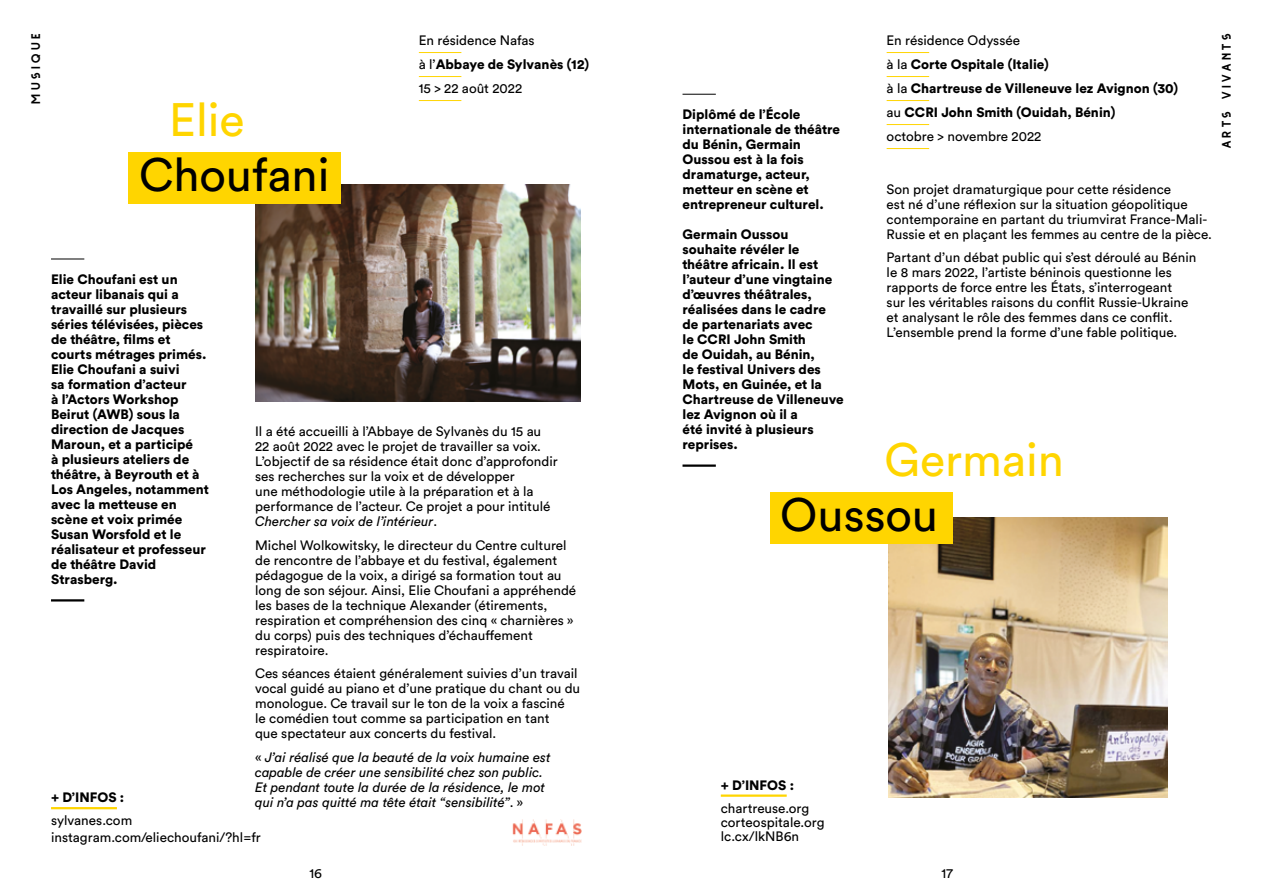
<style>
.page{position:relative;width:1263px;height:893px;background:#fff}
.page>*{position:absolute;margin:0;border:0;box-sizing:border-box;transform-origin:0 0}
.t1{font:46.35px "Circular Std";color:#000}
.t2{font:46.35px "Circular Std";color:#ffd500}
.t3{font:13.5px/15px "Circular Std";color:#000}
.t4{font:900 13.5px/15px "Circular Std";color:#000}
.t5{font:italic 13.5px/15px "Circular Std";color:#000}
.t6{font:13.5px "Grotesk";letter-spacing:-.04em;color:#000}
.s1{font-weight:900}
.s2{font-style:italic}
.s3{font-style:normal}
.s4{font-weight:400}
</style>
<div class="page">
<hr style="left:51px;top:259px;width:33px;height:1px;background:#000">
<hr style="left:51px;top:599px;width:33px;height:2px;background:#000">
<hr style="left:51px;top:807px;width:66px;height:2px;background:#ffd500">
<hr style="left:419px;top:52px;width:42px;height:1px;background:#ffd500">
<hr style="left:419px;top:76px;width:42px;height:1px;background:#ffd500">
<hr style="left:419px;top:100px;width:42px;height:1px;background:#ffd500">
<img style="left:255px;top:184px;width:325px;height:217px">
<div style="left:129px;top:152px;width:212px;height:51px;background:#ffd500"></div>
<hr style="left:682px;top:94px;width:34px;height:1px;background:#000">
<hr style="left:682px;top:464px;width:34px;height:3px;background:#000">
<hr style="left:721px;top:794px;width:66px;height:3px;background:#ffd500">
<hr style="left:887px;top:52px;width:42px;height:1px;background:#ffd500">
<hr style="left:887px;top:76px;width:42px;height:1px;background:#ffd500">
<hr style="left:887px;top:100px;width:42px;height:1px;background:#ffd500">
<hr style="left:887px;top:124px;width:42px;height:1px;background:#ffd500">
<hr style="left:887px;top:148px;width:42px;height:1px;background:#ffd500">
<img style="left:888px;top:518px;width:279px;height:279px">
<div style="left:770px;top:492px;width:182px;height:51px;background:#ffd500"></div>
<img style="left:512px;top:819px;width:70px;height:27px">
<p class="t6" style="left:30px;top:106px;width:76px;rotate:-90deg">musique</p>
<h1 class="t2" style="left:169px;top:91px;width:77px">Elie</h1>
<h1 class="t1" style="left:139px;top:147px;width:192px">Choufani</h1>
<p class="t3" style="left:419px;top:28px;width:172px;line-height:24px">En résidence Nafas<br>à l’<span class="s1">Abbaye de Sylvanès (12)<br></span>15 &gt; 22 août 2022</p>
<p class="t4" style="left:51px;top:272px;width:159px">Elie Choufani est un acteur libanais qui a travaillé sur plusieurs séries télévisées, pièces de théâtre, films et courts métrages primés.<br>Elie Choufani a suivi<br>sa formation d’acteur<br>à l’Actors Workshop<br>Beirut (AWB) sous la direction de Jacques<br>Maroun, et a participé<br>à plusieurs ateliers de théâtre, à Beyrouth et à<br>Los Angeles, notamment avec la metteuse en scène et voix primée<br>Susan Worsfold et le réalisateur et professeur de théâtre David<br>Strasberg.</p>
<p class="t3" style="left:255px;top:424px;width:304px">Il a été accueilli à l’Abbaye de Sylvanès du 15 au 22 août 2022 avec le projet de travailler sa voix.<br>L’objectif de sa résidence était donc d’approfondir ses recherches sur la voix et de développer<br>une méthodologie utile à la préparation et à la performance de l’acteur. Ce projet a pour intitulé <span class="s2">Chercher sa voix de l’intérieur</span>.</p>
<p class="t3" style="left:255px;top:537px;width:323px">Michel Wolkowitsky, le directeur du Centre culturel de rencontre de l’abbaye et du festival, également pédagogue de la voix, a dirigé sa formation tout au long de son séjour. Ainsi, Elie Choufani a appréhendé les bases de la technique Alexander (étirements, respiration et compréhension des cinq « charnières » du corps) puis des techniques d’échauffement respiratoire.</p>
<p class="t3" style="left:255px;top:666px;width:327px">Ces séances étaient généralement suivies d’un travail vocal guidé au piano et d’une pratique du chant ou du monologue. Ce travail sur le ton de la voix a fasciné<br>le comédien tout comme sa participation en tant<br>que spectateur aux concerts du festival.</p>
<p class="t5" style="left:255px;top:749px;width:297px"><span class="s3">«</span> J’ai réalisé que la beauté de la voix humaine est capable de créer une sensibilité chez son public.<br>Et pendant toute la durée de la résidence, le mot qui n’a pas quitté ma tête était “sensibilité”<span class="s3">. »</span></p>
<p class="t4" style="left:51px;top:790px;width:75px">+ D’INFOS :</p>
<p class="t3" style="left:51px;top:812px;width:211px;line-height:16.5px">sylvanes.com instagram.com/eliechoufani/?hl=fr</p>
<p class="t4" style="left:682px;top:107px;width:159px">Diplômé de l’École internationale de théâtre du Bénin, Germain<br>Oussou est à la fois dramaturge, acteur, metteur en scène et entrepreneur culturel.</p>
<p class="t4" style="left:682px;top:227px;width:163px">Germain Oussou souhaite révéler le théâtre africain. Il est l’auteur d’une vingtaine d’œuvres théâtrales, réalisées dans le cadre de partenariats avec<br>le CCRI John Smith<br>de Ouidah, au Bénin,<br>le festival Univers des<br>Mots, en Guinée, et la<br>Chartreuse de Villeneuve lez Avignon où il a<br>été invité à plusieurs reprises.</p>
<p class="t4" style="left:887px;top:28px;width:293px;line-height:24px"><span class="s4">En résidence Odyssée<br>à la</span> Corte Ospitale (Italie)<br><span class="s4">à la</span> Chartreuse de Villeneuve lez Avignon (30) <span class="s4">au</span> CCRI John Smith (Ouidah, Bénin)<br><span class="s4">octobre &gt; novembre 2022</span></p>
<p class="t3" style="left:887px;top:181px;width:327px">Son projet dramaturgique pour cette résidence<br>est né d’une réflexion sur la situation géopolitique contemporaine en partant du triumvirat France-Mali-Russie et en plaçant les femmes au centre de la pièce.</p>
<p class="t3" style="left:887px;top:250px;width:311px">Partant d’un débat public qui s’est déroulé au Bénin le 8 mars 2022, l’artiste béninois questionne les rapports de force entre les États, s’interrogeant<br>sur les véritables raisons du conflit Russie-Ukraine et analysant le rôle des femmes dans ce conflit.<br>L’ensemble prend la forme d’une fable politique.</p>
<h1 class="t2" style="left:884px;top:431px;width:181px">Germain</h1>
<h1 class="t1" style="left:780px;top:487px;width:159px">Oussou</h1>
<p class="t4" style="left:721px;top:777px;width:75px">+ D’INFOS :</p>
<p class="t3" style="left:721px;top:800px;width:105px;line-height:14.2px">chartreuse.org corteospitale.org lc.cx/lkNB6n</p>
<p class="t3" style="left:309px;top:866px;width:14px">16</p>
<p class="t3" style="left:941px;top:866px;width:13px">17</p>
<p class="t6" style="left:1220px;top:150px;width:120px;rotate:-90deg">arts vivants</p>
</div>
